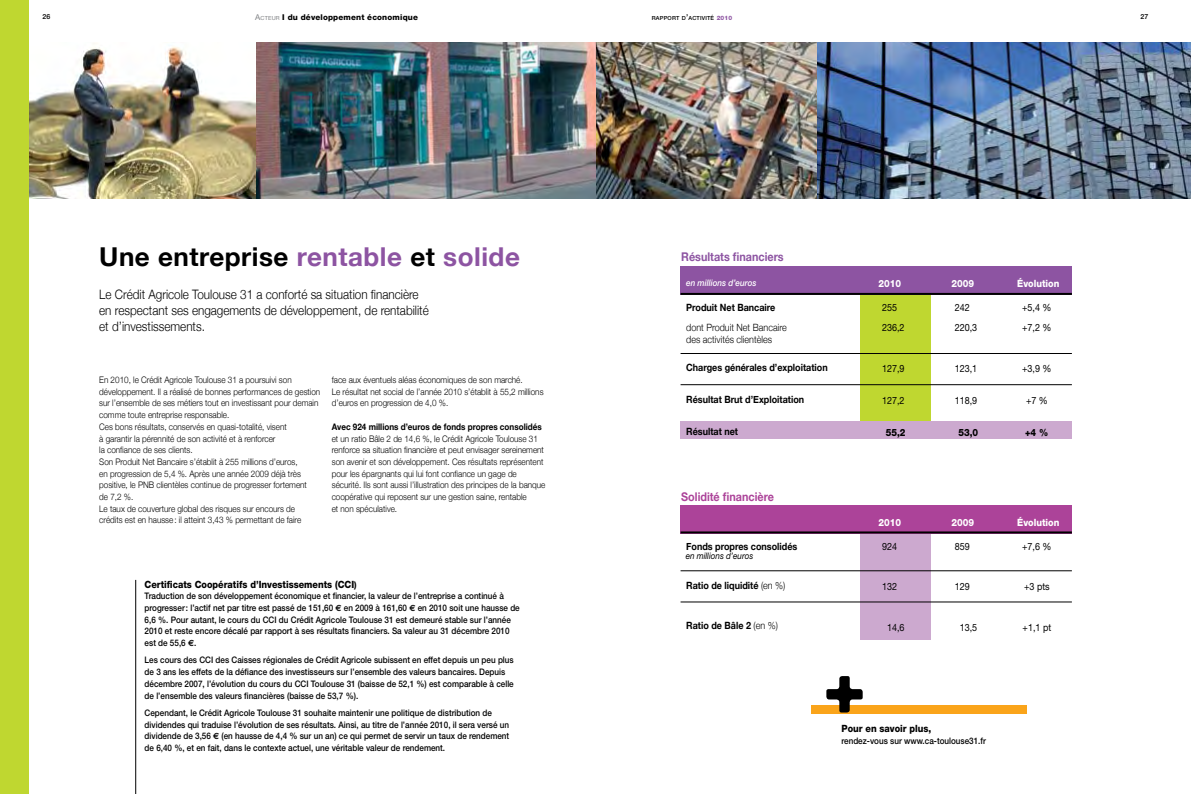
<style>
.page{position:relative;width:1191px;height:794px;background:#fff}
.page>*{position:absolute;margin:0;border:0;box-sizing:border-box;transform-origin:0 0}
.t1{font:700 26px "Helvetica Neue";letter-spacing:.02em;color:#000}
.t2{font:300 13px/16px "Helvetica Neue";color:#000;scale:.9 1}
.t3{font:700 12px "Helvetica Neue";color:#8d54a2;scale:.9 1}
.t4{font:700 12px "Helvetica Neue";color:#ac4399;scale:.9 1}
.t5{font:700 10px "Helvetica Neue";color:#000;scale:.9 1}
.t6{font:10px "Helvetica Neue";color:#000;scale:.9 1}
.t7{font:800 10px "Helvetica Neue";color:#000;scale:.9 1}
.t8{font:300 10px/11.7px "Helvetica Neue";color:#000;scale:.9 1}
.t9{font:800 10px "Helvetica Neue";color:#fff;scale:.9 1}
.t10{font:300 9px/11.7px "Helvetica Neue";color:#000;scale:.9 1}
.t11{font:500 9px/11.7px "Helvetica Neue";color:#000;scale:.9 1}
.t12{font:700 9px "Helvetica Neue";color:#000;scale:.9 1}
.t13{font:italic 500 9px "Helvetica Neue";color:#fff;scale:.9 1}
.t14{font:italic 9px "Helvetica Neue";color:#000;scale:.9 1}
.t15{font:800 8px "Helvetica Neue";letter-spacing:.02em;color:#000}
.t16{font:500 7px "Helvetica Neue";color:#000}
.t17{font:500 5.6px "Helvetica Neue";letter-spacing:.03em;color:#000}
.s1{font-weight:400;color:#808285}
.s2{font-weight:400;font-size:5.6px;color:#808285}
.s3{font-style:inherit}
.s4{font-size:8px}
.s5{font-weight:800;font-size:6px;color:#8d54a2}
.s6{color:#8d54a2}
.s7{font-size:9px}
.s8{font-family:"Euro Sans";font-weight:700}
.s9{font-weight:300}
</style>
<div class="page">
<img style="left:255px;top:43px;width:562px;height:155px">
<img style="left:817px;top:43px;width:374px;height:155px">
<img style="left:28px;top:43px;width:227px;height:155px">
<hr style="left:135px;top:580px;width:1px;height:214px;background:#000">
<div style="left:811px;top:705px;width:215px;height:9px;background:#faa41a"></div>
<svg style="left:826px;top:676px;width:36px;height:36px"></svg>
<div style="left:0;top:0;width:28px;height:794px;background:#bfd730"></div>
<div style="left:860px;top:272px;width:70px;height:155px;background:#bfd730"></div>
<div style="left:680px;top:266px;width:391px;height:29px;background:#8d54a2"></div>
<div style="left:680px;top:422px;width:391px;height:17px;background:#cca9cf"></div>
<hr style="left:680px;top:293px;width:391px;height:2px;background:#000">
<hr style="left:680px;top:353px;width:391px;height:1px;background:#000">
<hr style="left:680px;top:384px;width:391px;height:1px;background:#000">
<div style="left:860px;top:511px;width:70px;height:129px;background:#cca9cf"></div>
<div style="left:680px;top:505px;width:391px;height:28px;background:#ac4399"></div>
<hr style="left:680px;top:531px;width:391px;height:2px;background:#000">
<hr style="left:680px;top:570px;width:391px;height:1px;background:#000">
<hr style="left:680px;top:602px;width:391px;height:1px;background:#000">
<p class="t16" style="left:43px;top:12px;width:9px">26</p>
<p class="t15" style="left:255px;top:12px;width:164px"><span class="s1">A</span><span class="s2">CTEUR</span> <span class="s3">I</span> du développement économique</p>
<p class="t16" style="left:1140px;top:12px;width:9px">27</p>
<p class="t17" style="left:652px;top:14px;width:82px">RAPPORT D<span class="s4">’</span>ACTIVITÉ <span class="s5">2010</span></p>
<h1 class="t1" style="left:99px;top:241px;width:422px">Une entreprise <span class="s6">rentable</span> et <span class="s6">solide</span></h1>
<h2 class="t2" style="left:99px;top:286px;width:368px">Le Crédit Agricole Toulouse 31 a conforté sa situation financière en respectant ses engagements de développement, de rentabilité et d’investissements.</h2>
<p class="t10" style="left:99px;top:374px;width:247px">En 2010, le Crédit Agricole Toulouse 31 a poursuivi son développement. Il a réalisé de bonnes performances de gestion sur l’ensemble de ses métiers tout en investissant pour demain comme toute entreprise responsable.<br>Ces bons résultats, conservés en quasi-totalité, visent<br>à garantir la pérennité de son activité et à renforcer<br>la confiance de ses clients.<br>Son Produit Net Bancaire s’établit à 255 millions d’euros,<br>en progression de 5,4 %. Après une année 2009 déjà très positive, le PNB clientèles continue de progresser fortement<br>de 7,2 %.<br>Le taux de couverture global des risques sur encours de crédits est en hausse: il atteint 3,43 % permettant de faire</p>
<p class="t10" style="left:332px;top:374px;width:237px">face aux éventuels aléas économiques de son marché.<br>Le résultat net social de l’année 2010 s’établit à 55,2 millions d’euros en progression de 4,0 %.</p>
<p class="t12" style="left:332px;top:421px;width:235px">Avec 924 millions d’euros de fonds propres consolidés</p>
<p class="t10" style="left:332px;top:432px;width:239px">et un ratio Bâle 2 de 14,6 %, le Crédit Agricole Toulouse 31 renforce sa situation financière et peut envisager sereinement son avenir et son développement. Ces résultats représentent pour les épargnants qui lui font confiance un gage de sécurité. Ils sont aussi l’illustration des principes de la banque coopérative qui reposent sur une gestion saine, rentable<br>et non spéculative.</p>
<p class="t7" style="left:145px;top:578px;width:237px">Certificats Coopératifs d’Investissements (CCI<span class="s7">)</span></p>
<p class="t11" style="left:145px;top:590px;width:418px">Traduction de son développement économique et financier, la valeur de l’entreprise a continué à progresser: l’actif net par titre est passé de 151,60 <span class="s8">€</span> en 2009 à 161,60 <span class="s8">€</span> en 2010 soit une hausse de 6,6 %. Pour autant, le cours du CCI du Crédit Agricole Toulouse 31 est demeuré stable sur l’année 2010 et reste encore décalé par rapport à ses résultats financiers. Sa valeur au 31 décembre 2010 est de 55,6 <span class="s8">€</span>.</p>
<p class="t11" style="left:145px;top:654px;width:412px">Les cours des CCI des Caisses régionales de Crédit Agricole subissent en effet depuis un peu plus de 3 ans les effets de la défiance des investisseurs sur l’ensemble des valeurs bancaires. Depuis décembre 2007, l’évolution du cours du CCI Toulouse 31 (baisse de 52,1 %) est comparable à celle de l’ensemble des valeurs financières (baisse de 53,7 %).</p>
<p class="t11" style="left:145px;top:707px;width:407px">Cependant, le Crédit Agricole Toulouse 31 souhaite maintenir une politique de distribution de dividendes qui traduise l’évolution de ses résultats. Ainsi, au titre de l’année 2010, il sera versé un dividende de 3,56 <span class="s8">€</span> (en hausse de 4,4 % sur un an) ce qui permet de servir un taux de rendement de 6,40 %, et en fait, dans le contexte actuel, une véritable valeur de rendement.</p>
<h3 class="t3" style="left:681px;top:249px;width:115px">Résultats financiers</h3>
<p class="t13" style="left:686px;top:278px;width:80px">en millions d’euros</p>
<p class="t5" style="left:686px;top:301px;width:101px">Produit Net Bancaire</p>
<p class="t8" style="left:686px;top:321px;width:113px">dont Produit Net Bancaire des activités clientèles</p>
<p class="t5" style="left:686px;top:361px;width:159px">Charges générales d’exploitation</p>
<p class="t5" style="left:686px;top:393px;width:133px">Résultat Brut d’Exploitation</p>
<p class="t5" style="left:686px;top:425px;width:59px">Résultat net</p>
<h3 class="t4" style="left:681px;top:489px;width:104px">Solidité financière</h3>
<p class="t5" style="left:686px;top:540px;width:125px">Fonds propres consolidés</p>
<p class="t14" style="left:685px;top:550px;width:77px">en millions d’euros</p>
<p class="t5" style="left:686px;top:579px;width:112px">Ratio de liquidité <span class="s9">(en %)</span></p>
<p class="t5" style="left:686px;top:619px;width:103px">Ratio de Bâle 2 <span class="s9">(en %)</span></p>
<p class="t9" style="left:951px;top:277px;width:27px">2009</p>
<p class="t9" style="left:1017px;top:277px;width:48px">Évolution</p>
<p class="t9" style="left:878px;top:277px;width:27px">2010</p>
<p class="t6" style="left:882px;top:302px;width:18px">255</p>
<p class="t6" style="left:954px;top:302px;width:18px">242</p>
<p class="t6" style="left:1022px;top:302px;width:34px">+5,4 %</p>
<p class="t6" style="left:882px;top:322px;width:27px">236,2</p>
<p class="t6" style="left:954px;top:322px;width:27px">220,3</p>
<p class="t6" style="left:1022px;top:322px;width:34px">+7,2 %</p>
<p class="t6" style="left:882px;top:362px;width:27px">127,9</p>
<p class="t6" style="left:954px;top:362px;width:27px">123,1</p>
<p class="t6" style="left:1022px;top:362px;width:34px">+3,9 %</p>
<p class="t6" style="left:882px;top:394px;width:27px">127,2</p>
<p class="t6" style="left:954px;top:394px;width:27px">118,9</p>
<p class="t6" style="left:1026px;top:394px;width:26px">+7 %</p>
<p class="t7" style="left:885px;top:426px;width:24px">55,2</p>
<p class="t7" style="left:958px;top:426px;width:24px">53,0</p>
<p class="t7" style="left:1025px;top:426px;width:27px">+4 %</p>
<p class="t9" style="left:951px;top:516px;width:27px">2009</p>
<p class="t9" style="left:1017px;top:516px;width:48px">Évolution</p>
<p class="t9" style="left:878px;top:516px;width:27px">2010</p>
<p class="t6" style="left:882px;top:540px;width:18px">924</p>
<p class="t6" style="left:954px;top:540px;width:18px">859</p>
<p class="t6" style="left:1022px;top:540px;width:34px">+7,6 %</p>
<p class="t6" style="left:882px;top:581px;width:18px">132</p>
<p class="t6" style="left:954px;top:581px;width:18px">129</p>
<p class="t6" style="left:1024px;top:581px;width:30px">+3 pts</p>
<p class="t6" style="left:887px;top:621px;width:21px">14,6</p>
<p class="t6" style="left:959px;top:621px;width:21px">13,5</p>
<p class="t6" style="left:1022px;top:621px;width:33px">+1,1 pt</p>
<p class="t7" style="left:841px;top:722px;width:101px">Pour en savoir plus,</p>
<p class="t11" style="left:841px;top:734px;width:162px">rendez-vous sur www.ca-toulouse31.fr</p>
</div>
